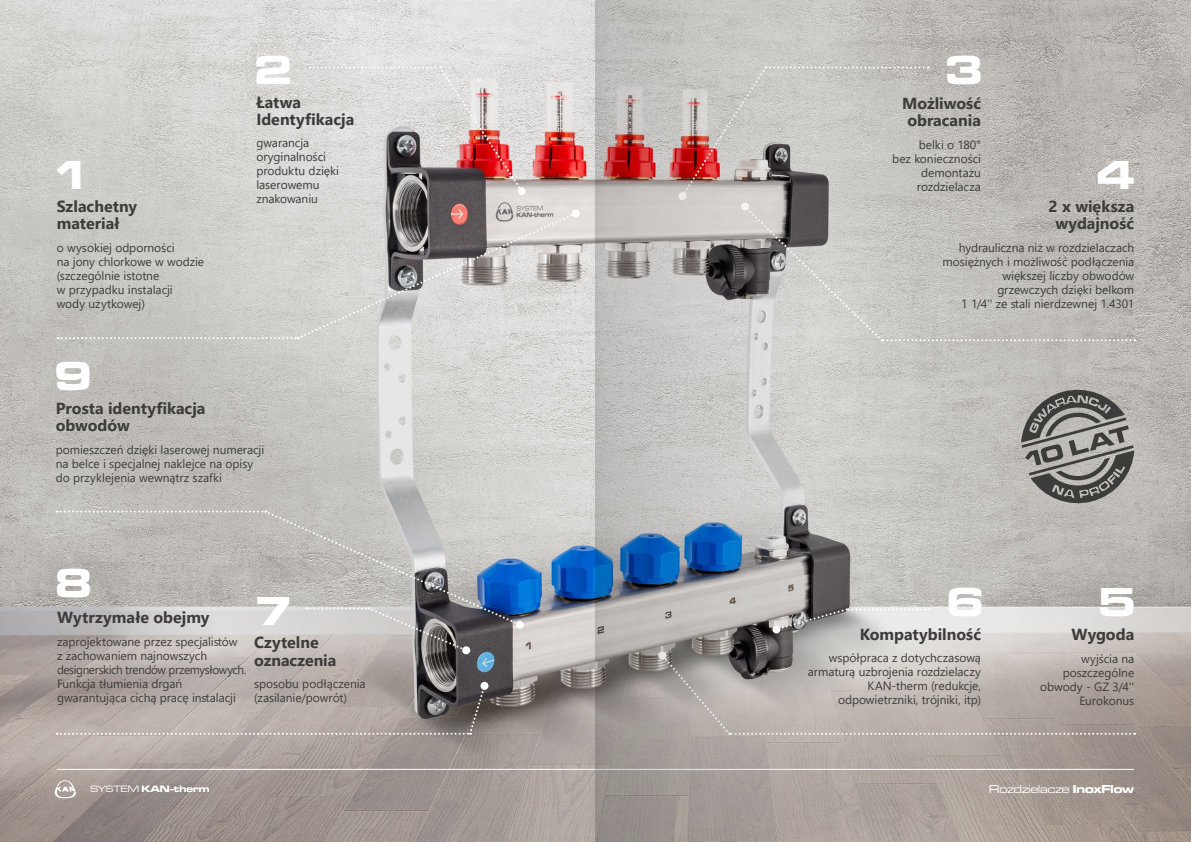
<style>
.page{position:relative;width:1191px;height:842px;background:#fff}
.page>*{position:absolute;margin:0;border:0;box-sizing:border-box;transform-origin:0 0}
.t1{font:42px "Microgramma D Bol Ext";color:#fff}
.t2{font:700 16px/17px "Segoe UI";color:#3c3c3b}
.t3{font:12px/14px "Segoe UI";letter-spacing:-.005em;color:#3c3c3b}
.t4{font:12px "Microgramma D Med Ext";color:#fff}
.t5{font:9.6px "Microgramma D Bol Ext";color:#fff}
.s1{font-family:"Microgramma D Med Ext"}
.s2{font-family:"Microgramma D Bol Ext"}
</style>
<div class="page">
<img style="left:0;top:0;width:1191px;height:842px">
<div style="left:516px;top:621px;width:8px;height:8px;background:#fff;border-radius:50%"></div>
<svg style="left:310px;top:67px;width:213px;height:125px;background:#cabcba"></svg>
<div style="left:517px;top:187px;width:8px;height:8px;background:#fff;border-radius:50%"></div>
<svg style="left:57px;top:510px;width:464px;height:142px;background:#b6b5b5"></svg>
<div style="left:462px;top:646px;width:8px;height:8px;background:#fff;border-radius:50%"></div>
<svg style="left:816px;top:608px;width:114px;height:23px;background:#c8c8c8"></svg>
<svg style="left:57px;top:685px;width:429px;height:50px;background:#a8a09b"></svg>
<div style="left:480px;top:682px;width:8px;height:8px;background:#fff;border-radius:50%"></div>
<svg style="left:816px;top:67px;width:112px;height:130px;background:#c5c3bf"></svg>
<svg style="left:58px;top:212px;width:518px;height:127px;background:#c5c4c1"></svg>
<div style="left:571px;top:209px;width:8px;height:8px;background:#fff;border-radius:50%"></div>
<svg style="left:816px;top:205px;width:319px;height:136px;background:#c2c0bb"></svg>
<svg style="left:816px;top:654px;width:319px;height:81px;background:#bcb5ae"></svg>
<svg style="left:1021px;top:385px;width:113px;height:123px;background:#8d8b87"></svg>
<hr style="left:57px;top:769px;width:1077px;height:1px;background:#fff">
<svg style="left:55px;top:779px;width:21px;height:19px"></svg>
<svg style="left:595px;top:0;width:221px;height:842px;background:#aeabab"></svg>
<h1 class="t1" style="left:52px;top:146px;width:40px">1</h1>
<h2 class="t2" style="left:57px;top:197px;width:82px">Szlachetny materiał</h2>
<p class="t3" style="left:57px;top:239px;width:149px">o wysokiej odporności<br>na jony chlorkowe w wodzie (szczególnie istotne<br>w przypadku instalacji wody użytkowej)</p>
<h1 class="t1" style="left:254px;top:42px;width:40px">2</h1>
<h2 class="t2" style="left:256px;top:92px;width:99px">Łatwa<br>Identyfikacja</h2>
<p class="t3" style="left:256px;top:135px;width:84px">gwarancja oryginalności produktu dzięki laserowemu znakowaniu</p>
<h1 class="t1" style="left:54px;top:347px;width:40px">9</h1>
<h2 class="t2" style="left:56px;top:399px;width:151px">Prosta identyfikacja obwodów</h2>
<p class="t3" style="left:56px;top:441px;width:210px">pomieszczeń dzięki laserowej numeracji na belce i specjalnej naklejce na opisy do przyklejenia wewnątrz szafki</p>
<h1 class="t1" style="left:54px;top:554px;width:40px">8</h1>
<h2 class="t2" style="left:57px;top:608px;width:154px">Wytrzymałe obejmy</h2>
<p class="t3" style="left:57px;top:634px;width:191px">zaprojektowane przez specjalistów<br>z zachowaniem najnowszych designerskich trendów przemysłowych.<br>Funkcja tłumienia drgań gwarantująca cichą pracę instalacji</p>
<h1 class="t1" style="left:254px;top:582px;width:40px">7</h1>
<h2 class="t2" style="left:254px;top:632px;width:84px;line-height:18px">Czytelne oznaczenia</h2>
<p class="t3" style="left:254px;top:676px;width:113px">sposobu podłączenia (zasilanie/powrót)</p>
<h1 class="t1" style="left:945px;top:42px;width:40px">3</h1>
<h2 class="t2" style="left:902px;top:94px;width:80px;text-align:center">Możliwość obracania</h2>
<p class="t3" style="left:892px;top:136px;width:90px;text-align:right">belki o 180°<br>bez konieczności demontażu rozdzielacza</p>
<h1 class="t1" style="left:1096px;top:146px;width:40px">4</h1>
<h2 class="t2" style="left:1048px;top:197px;width:87px;text-align:center">2 x większa wydajność</h2>
<p class="t3" style="left:942px;top:240px;width:193px;text-align:right">hydrauliczna niż w rozdzielaczach mosiężnych i możliwość podłączenia większej liczby obwodów grzewczych dzięki belkom<br>1 1/4'' ze stali nierdzewnej 1.4301</p>
<h1 class="t1" style="left:946px;top:574px;width:40px">6</h1>
<h2 class="t2" style="left:859px;top:624px;width:123px">Kompatybilność</h2>
<p class="t3" style="left:808px;top:650px;width:175px;text-align:right">współpraca z dotychczasową armaturą uzbrojenia rozdzielaczy<br>KAN-therm (redukcje, odpowietrzniki, trójniki, itp)</p>
<h1 class="t1" style="left:1098px;top:573px;width:40px">5</h1>
<h2 class="t2" style="left:1071px;top:625px;width:64px">Wygoda</h2>
<p class="t3" style="left:1040px;top:651px;width:95px;text-align:right">wyjścia na poszczególne obwody - GZ 3/4''<br>Eurokonus</p>
<p class="t5" style="left:90px;top:783px;width:121px"><span class="s1">SYSTEM</span> KAN-therm</p>
<p class="t4" style="left:989px;top:782px;width:147px">Rozdzielacze <span class="s2">InoxFlow</span></p>
</div>
